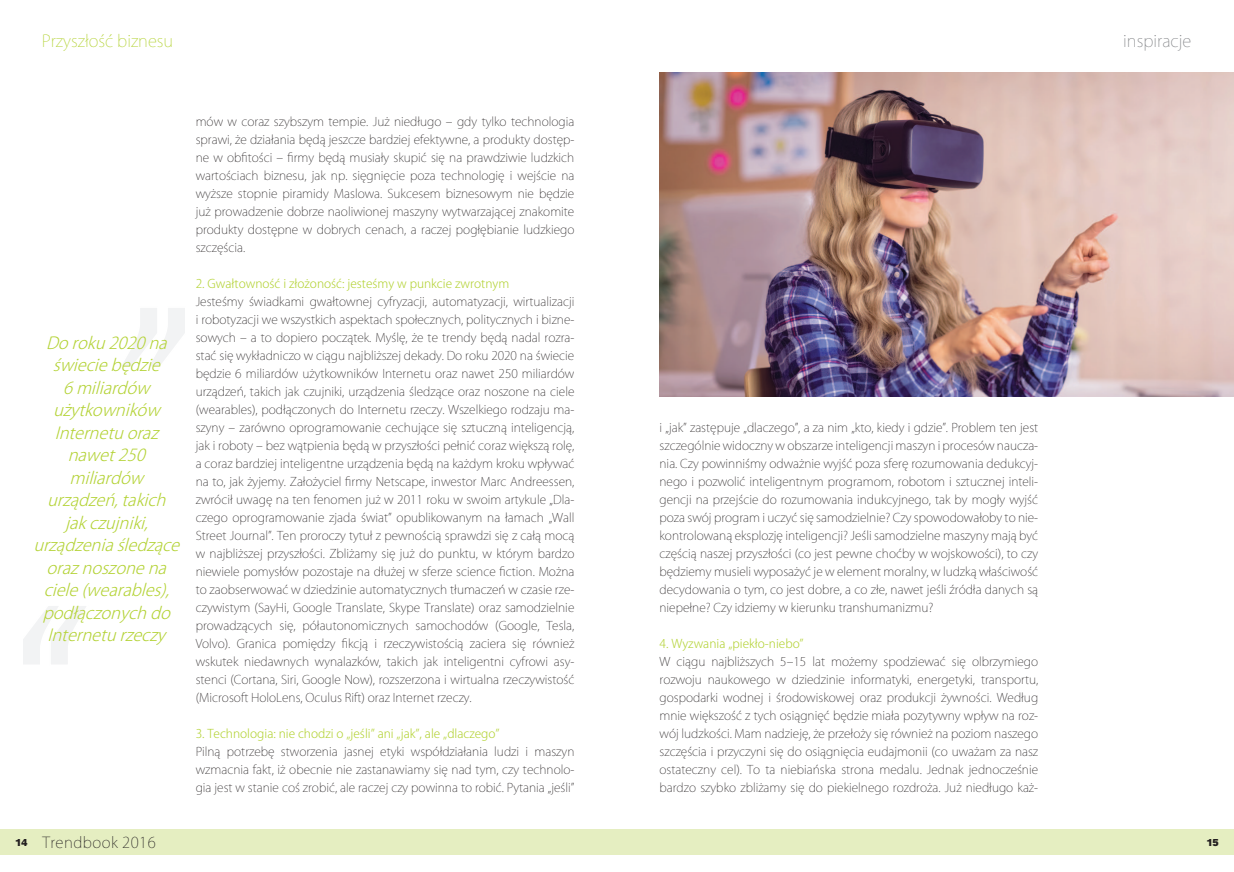
<style>
.page{position:relative;width:1234px;height:872px;background:#fff}
.page>*{position:absolute;margin:0;border:0;box-sizing:border-box;transform-origin:0 0}
.t1{font:italic 300 16.5px/22.5px "Koz Go Pr 6 N";color:#b3d234;text-align:center}
.t2{font:200 16.5px "Koz Go Pr 6 N";color:#b3d234}
.t3{font:200 16.5px "Koz Go Pr 6 N";color:#808285}
.t4{font:200 15px "Koz Go Pr 6 N";letter-spacing:.03em;color:#231f20}
.t5{font:200 12px/18px "Koz Go Pr 6 N";color:#231f20;text-align:justify}
.t6{font:300 12px "Koz Go Pr 6 N";color:#b3d234}
.t7{font:700 10.5px "URW Grotesk TEE";color:#231f20}
.s1{font-family:"URW Grotesk TEE";font-weight:700;font-size:10.5px}
</style>
<div class="page">
<div style="left:0;top:829px;width:1233px;height:26px;background:#e5eec1"></div>
<img style="left:659px;top:72px;width:574px;height:324px">
<svg style="left:122px;top:308px;width:63px;height:58px"></svg>
<svg style="left:23px;top:606px;width:63px;height:58px"></svg>
<h1 class="t2" style="left:42px;top:32px;width:133px">Przyszłość biznesu</h1>
<h1 class="t3" style="left:1122px;top:32px;width:70px">inspiracje</h1>
<h1 class="t1" style="left:33px;top:332px;width:155px">Doroku2020na świeciebędzie<br>6miliardów użytkowników<br>Internetuoraz nawet250 miliardów urządzeń,takich jakczujniki, urządzeniaśledzące oraznoszonena ciele(wearables), podłączonychdo<br>Interneturzeczy</h1>
<p class="t5" style="left:196px;top:113px;width:380px">mów w coraz szybszym tempie. Już niedługo – gdy tylko technologia sprawi, że działania będą jeszcze bardziej efektywne, a produkty dostęp&shy;ne w obfitości – firmy będą musiały skupić się na prawdziwie ludzkich wartościach biznesu, jak np. sięgnięcie poza technologię i wejście na wyższe stopnie piramidy Maslowa. Sukcesem biznesowym nie będzie już prowadzenie dobrze naoliwionej maszyny wytwarzającej znakomite produkty dostępne w dobrych cenach, a raczej pogłębianie ludzkiego szczęścia.</p>
<p class="t6" style="left:196px;top:277px;width:315px">2. Gwałtowność i złożoność: jesteśmy w punkcie zwrotnym</p>
<p class="t5" style="left:196px;top:293px;width:380px">Jesteśmy świadkami gwałtownej cyfryzacji, automatyzacji, wirtualizacji i robotyzacji we wszystkich aspektach społecznych, politycznych i bizne&shy;sowych – a to dopiero początek. Myślę, że te trendy będą nadal rozra&shy;stać się wykładniczo w ciągu najbliższej dekady. Do roku 2020 na świecie będzie 6 miliardów użytkowników Internetu oraz nawet 250 miliardów urządzeń, takich jak czujniki, urządzenia śledzące oraz noszone na ciele (wearables), podłączonych do Internetu rzeczy. Wszelkiego rodzaju ma&shy;szyny – zarówno oprogramowanie cechujące się sztuczną inteligencją, jak i roboty – bez wątpienia będą w przyszłości pełnić coraz większą rolę, a coraz bardziej inteligentne urządzenia będą na każdym kroku wpływać na to, jak żyjemy. Założyciel firmy Netscape, inwestor Marc Andreessen, zwrócił uwagę na ten fenomen już w 2011 roku w swoim artykule „Dla&shy;czego oprogramowanie zjada świat” opublikowanym na łamach „Wall Street Journal”. Ten proroczy tytuł z pewnością sprawdzi się z całą mocą w najbliższej przyszłości. Zbliżamy się już do punktu, w którym bardzo niewiele pomysłów pozostaje na dłużej w sferze science fiction. Można to zaobserwować w dziedzinie automatycznych tłumaczeń w czasie rze&shy;czywistym (SayHi, Google Translate, Skype Translate) oraz samodzielnie prowadzących się, półautonomicznych samochodów (Google, Tesla, Volvo). Granica pomiędzy fikcją i rzeczywistością zaciera się również wskutek niedawnych wynalazków, takich jak inteligentni cyfrowi asy&shy;stenci (Cortana, Siri, Google Now), rozszerzona i wirtualna rzeczywistość (Microsoft HoloLens, Oculus Rift) oraz Internet rzeczy.</p>
<p class="t6" style="left:196px;top:727px;width:305px">3. Technologia: nie chodzi o „jeśli” ani „jak”, ale „dlaczego”</p>
<p class="t5" style="left:196px;top:743px;width:380px">Pilną potrzebę stworzenia jasnej etyki współdziałania ludzi i maszyn wzmacnia fakt, iż obecnie nie zastanawiamy się nad tym, czy technolo&shy;gia jest w stanie coś zrobić, ale raczej czy powinna to robić. Pytania „jeśli”</p>
<p class="t5" style="left:659px;top:419px;width:380px">i „jak” zastępuje „dlaczego”, a za nim „kto, kiedy i gdzie”. Problem ten jest szczególnie widoczny w obszarze inteligencji maszyn i procesów naucza&shy;nia. Czy powinniśmy odważnie wyjść poza sferę rozumowania dedukcyj&shy;nego i pozwolić inteligentnym programom, robotom i sztucznej inteli&shy;gencji na przejście do rozumowania indukcyjnego, tak by mogły wyjść poza swój program i uczyć się samodzielnie? Czy spowodowałoby to nie&shy;kontrolowaną eksplozję inteligencji? Jeśli samodzielne maszyny mają być częścią naszej przyszłości (co jest pewne choćby w wojskowości), to czy będziemy musieli wyposażyć je w element moralny, w ludzką właściwość decydowania o tym, co jest dobre, a co złe, nawet jeśli źródła danych są niepełne? Czy idziemy w kierunku transhumanizmu?</p>
<p class="t6" style="left:659px;top:637px;width:146px">4. Wyzwania „piekło-niebo”</p>
<p class="t5" style="left:659px;top:653px;width:380px">W ciągu najbliższych 5–15 lat możemy spodziewać się olbrzymiego rozwoju naukowego w dziedzinie informatyki, energetyki, transportu, gospodarki wodnej i środowiskowej oraz produkcji żywności. Według mnie większość z tych osiągnięć będzie miała pozytywny wpływ na roz&shy;wój ludzkości. Mam nadzieję, że przełoży się również na poziom naszego szczęścia i przyczyni się do osiągnięcia eudajmonii (co uważam za nasz ostateczny cel). To ta niebiańska strona medalu. Jednak jednocześnie bardzo szybko zbliżamy się do piekielnego rozdroża. Już niedługo każ-</p>
<p class="t4" style="left:15px;top:834px;width:142px"><span class="s1">14</span> Trendbook 2016</p>
<p class="t7" style="left:1206px;top:836px;width:14px">15</p>
</div>
